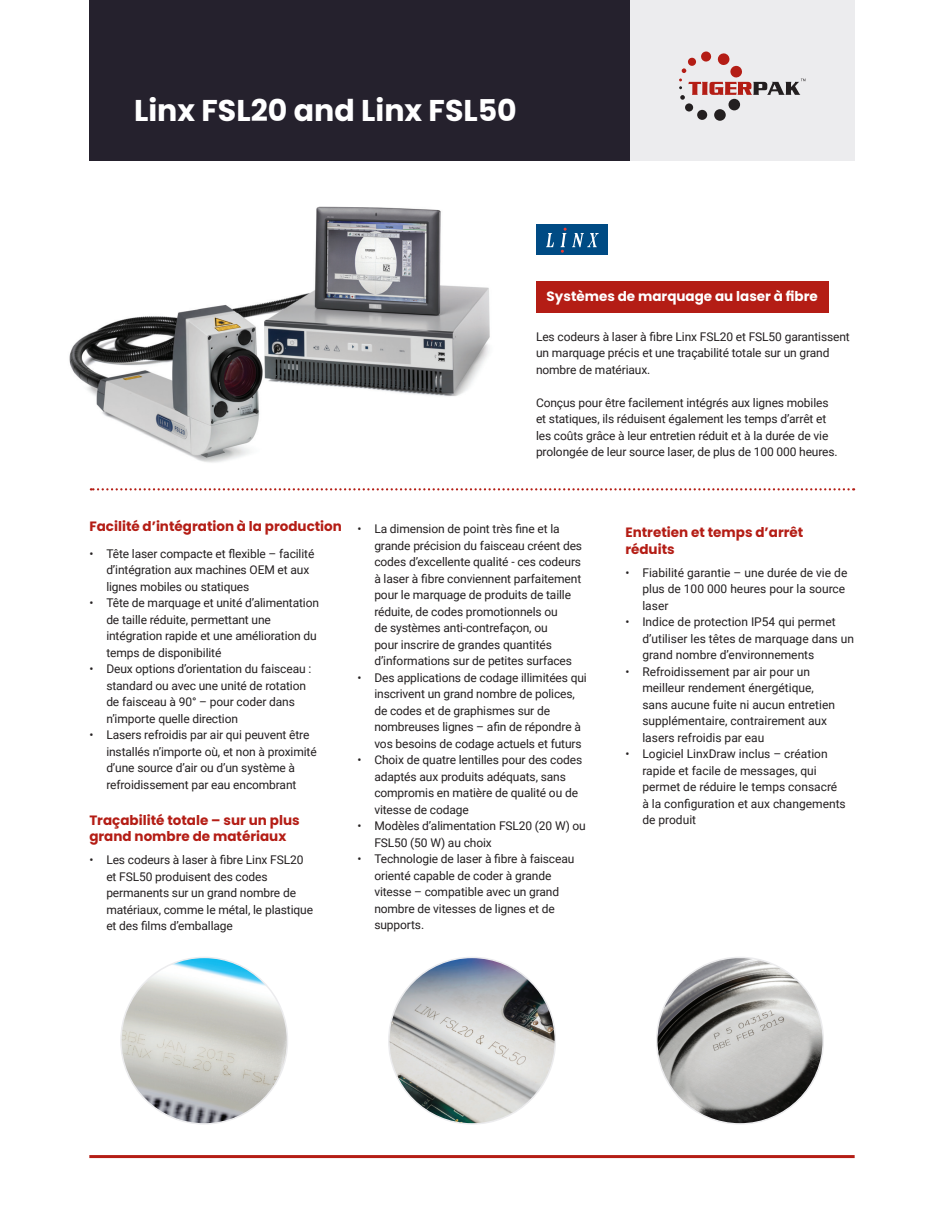
<style>
.page{position:relative;width:944px;height:1214px;background:#fff}
.page>*{position:absolute;margin:0;border:0;box-sizing:border-box;transform-origin:0 0}
.t1{font:700 30px "Poppins";color:#fff}
.t2{font:700 13.5px/16.2px "Poppins";color:#b41d15}
.t3{font:700 13.5px "Poppins";color:#fff}
.t4{font:12px/16.5px "Roboto";letter-spacing:-.01em;color:#231f20}
</style>
<div class="page">
<hr style="left:89px;top:1155px;width:765px;height:3px;background:#b41d15">
<img style="left:69px;top:206px;width:440px;height:285px">
<div style="left:536px;top:225px;width:72px;height:30px;background:#004b84"></div>
<svg style="left:546px;top:233px;width:8px;height:14px"></svg>
<svg style="left:572px;top:233px;width:26px;height:14px"></svg>
<svg style="left:560px;top:228px;width:6px;height:25px"></svg>
<div style="left:536px;top:281px;width:292px;height:31px;background:#b41d15"></div>
<div style="left:89px;top:0;width:540px;height:161px;background:#25212d"></div>
<div style="left:629px;top:0;width:225px;height:161px;background:#ececee"></div>
<svg style="left:91px;top:488px;width:763px;height:2px"></svg>
<img style="left:121px;top:957px;width:166px;height:166px;border-radius:83px">
<img style="left:389px;top:957px;width:166px;height:166px;border-radius:83px">
<img style="left:656px;top:957px;width:167px;height:166px;border-radius:83px">
<div style="left:728px;top:99px;width:12px;height:11px;background:#231f20;border-radius:50%"></div>
<div style="left:714px;top:109px;width:11px;height:12px;background:#231f20;border-radius:50%"></div>
<div style="left:697px;top:110px;width:10px;height:10px;background:#231f20;border-radius:50%"></div>
<div style="left:685px;top:103px;width:8px;height:8px;background:#231f20;border-radius:50%"></div>
<svg style="left:700px;top:51px;width:11px;height:11px"></svg>
<svg style="left:679px;top:53px;width:126px;height:47px"></svg>
<h1 class="t1" style="left:134px;top:93px;width:384px">Linx FSL20 and Linx FSL50</h1>
<p class="t3" style="left:546px;top:289px;width:273px">Systèmes de marquage au laser à fibre</p>
<p class="t4" style="left:536px;top:328px;width:315px">Les codeurs à laser à fibre Linx FSL20 et FSL50 garantissent un marquage précis et une traçabilité totale sur un grand nombre de matériaux.</p>
<p class="t4" style="left:536px;top:394px;width:303px">Conçus pour être facilement intégrés aux lignes mobiles et statiques, ils réduisent également les temps d’arrêt et les coûts grâce à leur entretien réduit et à la durée de vie prolongée de leur source laser, de plus de 100 000 heures.</p>
<p class="t2" style="left:89px;top:518px;width:254px">Facilité d’intégration à la production</p>
<p class="t4" style="left:106px;top:545px;width:209px;text-indent:-17px">• Tête laser compacte et flexible – facilité d’intégration aux machines OEM et aux lignes mobiles ou statiques</p>
<p class="t4" style="left:106px;top:594px;width:214px;text-indent:-17px">• Tête de marquage et unité d’alimentation de taille réduite, permettant une intégration rapide et une amélioration du temps de disponibilité</p>
<p class="t4" style="left:106px;top:660px;width:206px;text-indent:-17px">• Deux options d’orientation du faisceau : standard ou avec une unité de rotation de faisceau à 90° – pour coder dans n’importe quelle direction</p>
<p class="t4" style="left:106px;top:726px;width:212px;text-indent:-17px">• Lasers refroidis par air qui peuvent être installés n’importe où, et non à proximité d’une source d’air ou d’un système à refroidissement par eau encombrant</p>
<p class="t2" style="left:89px;top:811px;width:212px">Traçabilité totale – sur un plus grand nombre de matériaux</p>
<p class="t4" style="left:106px;top:851px;width:208px;text-indent:-17px">• Les codeurs à laser à fibre Linx FSL20 et FSL50 produisent des codes permanents sur un grand nombre de matériaux, comme le métal, le plastique et des films d’emballage</p>
<p class="t4" style="left:374px;top:520px;width:209px;text-indent:-17px">• La dimension de point très fine et la grande précision du faisceau créent des codes d’excellente qualité - ces codeurs à laser à fibre conviennent parfaitement pour le marquage de produits de taille réduite, de codes promotionnels ou<br>de systèmes anti-contrefaçon, ou<br>pour inscrire de grandes quantités d’informations sur de petites surfaces</p>
<p class="t4" style="left:374px;top:668px;width:214px;text-indent:-17px">• Des applications de codage illimitées qui inscrivent un grand nombre de polices, de codes et de graphismes sur de nombreuses lignes – afin de répondre à vos besoins de codage actuels et futurs</p>
<p class="t4" style="left:374px;top:751px;width:209px;text-indent:-17px">• Choix de quatre lentilles pour des codes adaptés aux produits adéquats, sans compromis en matière de qualité ou de vitesse de codage</p>
<p class="t4" style="left:374px;top:817px;width:213px;text-indent:-17px">• Modèles d’alimentation FSL20 (20 W) ou<br>FSL50 (50 W) au choix</p>
<p class="t4" style="left:374px;top:850px;width:201px;text-indent:-17px">• Technologie de laser à fibre à faisceau orienté capable de coder à grande vitesse – compatible avec un grand nombre de vitesses de lignes et de supports.</p>
<p class="t2" style="left:625px;top:524px;width:179px">Entretien et temps d’arrêt réduits</p>
<p class="t4" style="left:642px;top:563px;width:206px;text-indent:-17px">• Fiabilité garantie – une durée de vie de plus de 100 000 heures pour la source laser</p>
<p class="t4" style="left:642px;top:613px;width:213px;text-indent:-17px">• Indice de protection IP54 qui permet d’utiliser les têtes de marquage dans un grand nombre d’environnements</p>
<p class="t4" style="left:642px;top:662px;width:194px;text-indent:-17px">• Refroidissement par air pour un meilleur rendement énergétique, sans aucune fuite ni aucun entretien supplémentaire, contrairement aux lasers refroidis par eau</p>
<p class="t4" style="left:642px;top:745px;width:205px;text-indent:-17px">• Logiciel LinxDraw inclus – création rapide et facile de messages, qui permet de réduire le temps consacré à la configuration et aux changements de produit</p>
</div>
